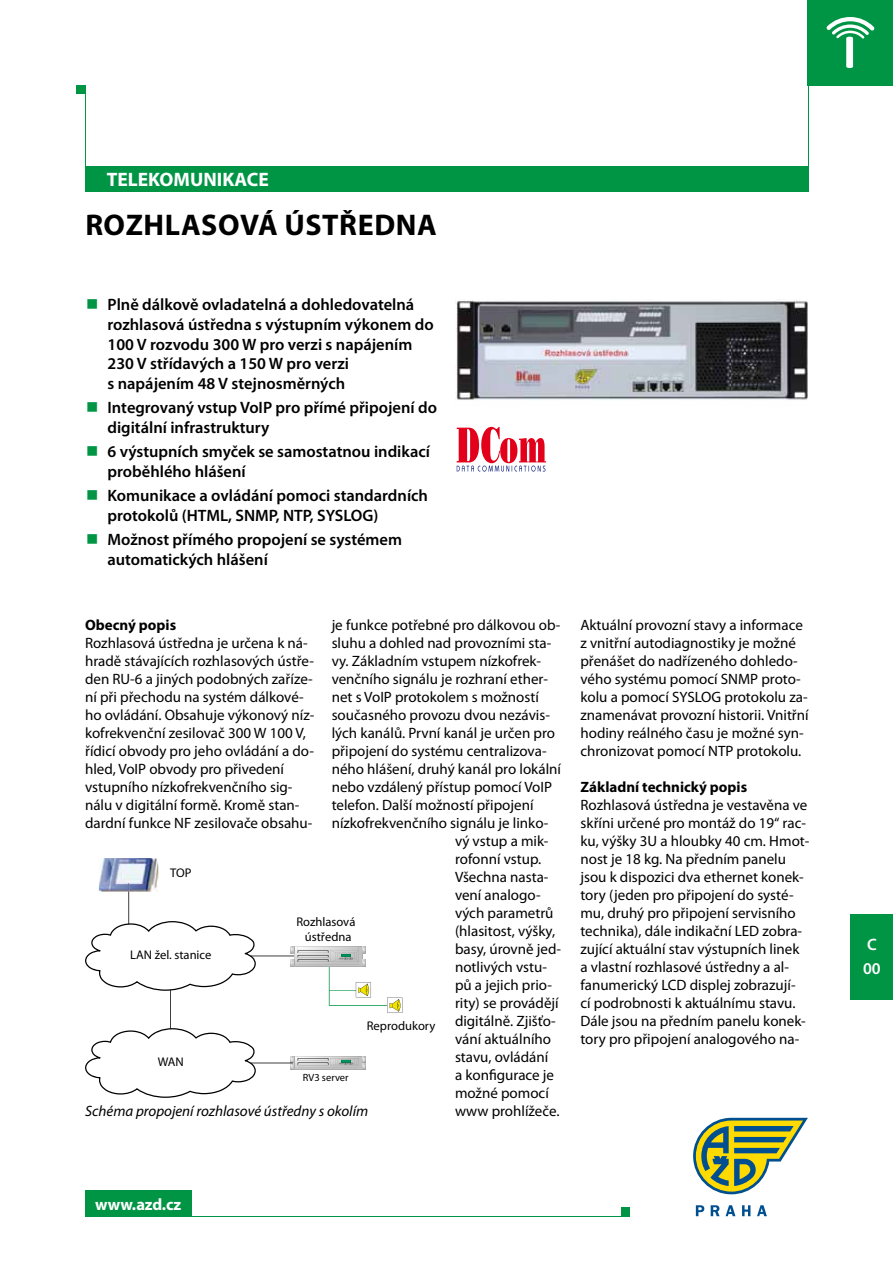
<style>
.page{position:relative;width:893px;height:1263px;background:#fff}
.page>*{position:absolute;margin:0;border:0;box-sizing:border-box;transform-origin:0 0}
.t1{font:700 30px "Myriad Pro";letter-spacing:.02em;color:#000}
.t2{font:700 19.5px "Myriad Pro";color:#fff}
.t3{font:600 16.5px/19.8px "Myriad Pro";color:#000}
.t4{font:700 16.5px "Myriad Pro";color:#fff}
.t5{font:600 16.5px/24px "Myriad Pro";color:#fff}
.t6{font:15px/18px "Myriad Pro";color:#000}
.t7{font:italic 15px "Myriad Pro";color:#000}
.t8{font:700 15px "Myriad Pro";color:#000}
.t9{font:12.6px/15.1px "Myriad Pro";color:#000;text-align:center}
.t10{font:10.5px "Myriad Pro";color:#000}
</style>
<div class="page">
<svg style="left:693px;top:1118px;width:115px;height:76px"></svg>
<svg style="left:696px;top:1205px;width:8px;height:11px"></svg>
<svg style="left:711px;top:1205px;width:9px;height:11px"></svg>
<svg style="left:726px;top:1205px;width:9px;height:11px"></svg>
<svg style="left:742px;top:1205px;width:8px;height:11px"></svg>
<svg style="left:757px;top:1205px;width:10px;height:11px"></svg>
<div style="left:85px;top:1191px;width:106px;height:25px;background:#009545"></div>
<hr style="left:85px;top:1216px;width:544px;height:1px;background:#009545">
<div style="left:621px;top:1208px;width:8px;height:8px;background:#009545"></div>
<div style="left:85px;top:166px;width:723px;height:25px;background:#009545"></div>
<hr style="left:808px;top:0;width:1px;height:191px;background:#009545">
<hr style="left:85px;top:85px;width:1px;height:106px;background:#009545">
<div style="left:77px;top:85px;width:8px;height:9px;background:#009545"></div>
<div style="left:850px;top:914px;width:43px;height:85px;background:#009545"></div>
<div style="left:808px;top:0;width:85px;height:85px;background:#009545"></div>
<svg style="left:457px;top:427px;width:89px;height:45px"></svg>
<svg style="left:85px;top:919px;width:173px;height:72px"></svg>
<hr style="left:128px;top:883px;width:1px;height:41px;background:#000">
<svg style="left:85px;top:1028px;width:173px;height:70px"></svg>
<hr style="left:170px;top:990px;width:1px;height:39px;background:#000">
<hr style="left:250px;top:955px;width:45px;height:1px;background:#000">
<svg style="left:291px;top:1056px;width:75px;height:13px"></svg>
<hr style="left:250px;top:1062px;width:43px;height:1px;background:#000">
<svg style="left:291px;top:946px;width:111px;height:67px"></svg>
<img style="left:99px;top:858px;width:59px;height:34px">
<svg style="left:826px;top:17px;width:48px;height:51px"></svg>
<img style="left:456px;top:299px;width:352px;height:101px">
<h2 class="t2" style="left:107px;top:167px;width:164px">TELEKOMUNIKACE</h2>
<h1 class="t1" style="left:85px;top:205px;width:331px">Rozhlasová ústředna</h1>
<p class="t3" style="left:108px;top:294px;width:328px">Plně dálkově ovladatelná a dohledovatelná rozhlasová ústředna s výstupním výkonem do 100 V rozvodu 300 W pro verzi s napájením 230 V střídavých a 150 W pro verzi<br>s napájením 48 V stejnosměrných</p>
<p class="t3" style="left:108px;top:397px;width:331px">Integrovaný vstup VoIP pro přímé připojení do digitální infrastruktury</p>
<p class="t3" style="left:107px;top:441px;width:324px">6 výstupních smyček se samostatnou indikací proběhlého hlášení</p>
<p class="t3" style="left:107px;top:485px;width:322px">Komunikace a ovládání pomoci standardních protokolů (HTML, SNMP, NTP, SYSLOG)</p>
<p class="t3" style="left:107px;top:529px;width:296px">Možnost přímého propojení se systémem automatických hlášení</p>
<p class="t6" style="left:332px;top:616px;width:230px">je funkce potřebné pro dálkovou ob-</p>
<p class="t6" style="left:332px;top:634px;width:221px">sluhu a dohled nad provozními sta-</p>
<p class="t6" style="left:332px;top:652px;width:211px">vy. Základním vstupem nízkofrek-</p>
<p class="t6" style="left:332px;top:670px;width:218px">venčního signálu je rozhraní ether-</p>
<p class="t6" style="left:332px;top:688px;width:209px">net s VoIP protokolem s možností</p>
<p class="t6" style="left:332px;top:706px;width:220px">současného provozu dvou nezávis-</p>
<p class="t6" style="left:332px;top:724px;width:225px">lých kanálů. První kanál je určen pro</p>
<p class="t6" style="left:332px;top:742px;width:216px">připojení do systému centralizova-</p>
<p class="t6" style="left:332px;top:760px;width:231px">ného hlášení, druhý kanál pro lokální</p>
<p class="t6" style="left:332px;top:778px;width:222px">nebo vzdálený přístup pomocí VoIP</p>
<p class="t6" style="left:332px;top:796px;width:203px">telefon. Další možností připojení</p>
<p class="t6" style="left:332px;top:814px;width:218px">nízkofrekvenčního signálu je linko-</p>
<p class="t6" style="left:455px;top:832px;width:95px">vý vstup a mik-</p>
<p class="t6" style="left:455px;top:850px;width:88px">rofonní vstup.</p>
<p class="t6" style="left:455px;top:868px;width:95px">Všechna nasta-</p>
<p class="t6" style="left:455px;top:886px;width:87px">vení analogo-</p>
<p class="t6" style="left:455px;top:904px;width:100px">vých parametrů</p>
<p class="t6" style="left:455px;top:922px;width:102px">(hlasitost, výšky,</p>
<p class="t6" style="left:455px;top:940px;width:108px">basy, úrovně jed-</p>
<p class="t6" style="left:455px;top:958px;width:94px">notlivých vstu-</p>
<p class="t6" style="left:455px;top:976px;width:99px">pů a jejich prio-</p>
<p class="t6" style="left:455px;top:994px;width:105px">rity) se provádějí</p>
<p class="t6" style="left:455px;top:1012px;width:102px">digitálně. Zjišťo-</p>
<p class="t6" style="left:455px;top:1030px;width:98px">vání aktuálního</p>
<p class="t6" style="left:455px;top:1048px;width:95px">stavu, ovládání</p>
<p class="t6" style="left:455px;top:1066px;width:101px">a konfigurace je</p>
<p class="t6" style="left:455px;top:1084px;width:95px">možné pomocí</p>
<p class="t6" style="left:455px;top:1102px;width:106px">www prohlížeče.</p>
<p class="t8" style="left:85px;top:615px;width:93px">Obecný popis</p>
<p class="t6" style="left:85px;top:634px;width:231px">Rozhlasová ústředna je určena k ná&shy;hradě stávajících rozhlasových ústře&shy;den RU-6 a jiných podobných zaříze&shy;ní při přechodu na systém dálkové&shy;ho ovládání. Obsahuje výkonový níz&shy;kofrekvenční zesilovač 300 W 100 V, řídicí obvody pro jeho ovládání a do&shy;hled, VoIP obvody pro přivedení vstupního nízkofrekvenčního sig&shy;nálu v digitální formě. Kromě stan&shy;dardní funkce NF zesilovače obsahu-</p>
<p class="t9" style="left:170px;top:865px;width:23px">TOP</p>
<p class="t9" style="left:296px;top:914px;width:61px">Rozhlasová ústředna</p>
<p class="t9" style="left:130px;top:947px;width:83px">LAN žel. stanice</p>
<p class="t9" style="left:367px;top:1017px;width:70px">Reprodukory</p>
<p class="t9" style="left:158px;top:1054px;width:27px">WAN</p>
<p class="t7" style="left:85px;top:1102px;width:285px">Schéma propojení rozhlasové ústředny s okolím</p>
<p class="t10" style="left:303px;top:1071px;width:48px">RV3 server</p>
<p class="t6" style="left:580px;top:616px;width:230px">Aktuální provozní stavy a informace z vnitřní autodiagnostiky je možné přenášet do nadřízeného dohledo&shy;vého systému pomocí SNMP proto&shy;kolu a pomocí SYSLOG protokolu za&shy;znamenávat provozní historii. Vnitřní hodiny reálného času je možné syn&shy;chronizovat pomocí NTP protokolu.</p>
<p class="t8" style="left:580px;top:777px;width:168px">Základní technický popis</p>
<p class="t6" style="left:580px;top:796px;width:230px">Rozhlasová ústředna je vestavěna ve skříni určené pro montáž do 19“ rac&shy;ku, výšky 3U a hloubky 40 cm. Hmot&shy;nost je 18 kg. Na předním panelu jsou k dispozici dva ethernet konek&shy;tory (jeden pro připojení do systé&shy;mu, druhý pro připojení servisního technika), dále indikační LED zobra&shy;zující aktuální stav výstupních linek a vlastní rozhlasové ústředny a al&shy;fanumerický LCD displej zobrazují&shy;cí podrobnosti k aktuálnímu stavu.<br>Dále jsou na předním panelu konek&shy;tory pro připojení analogového na-</p>
<p class="t4" style="left:95px;top:1193px;width:87px">www.azd.cz</p>
<p class="t5" style="left:863px;top:932px;width:19px">C<br>00</p>
<p class="t5" style="left:861px;top:934px;width:19px">A<br>16</p>
</div>
